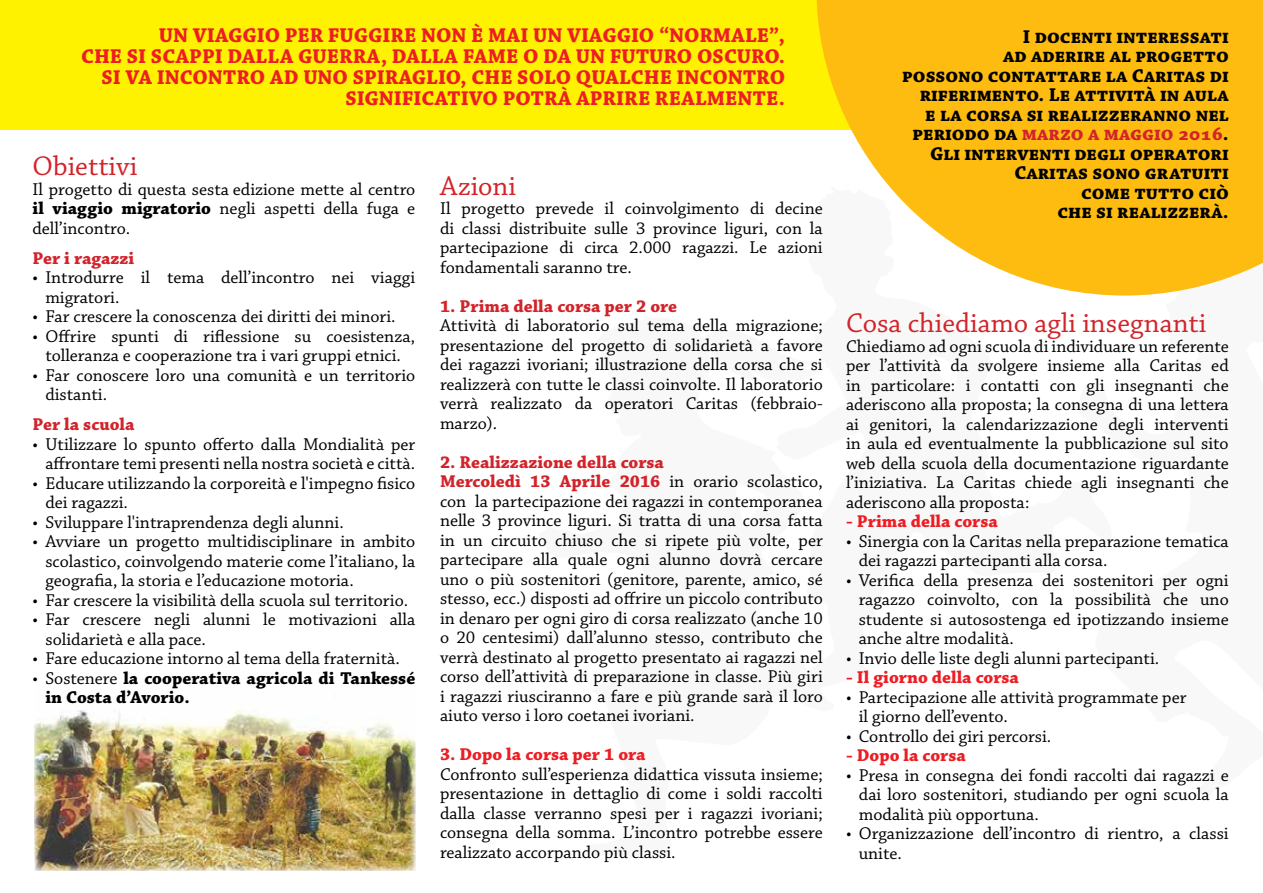
<style>
.page{position:relative;width:1263px;height:893px;background:#fff}
.page>*{position:absolute;margin:0;border:0;box-sizing:border-box;transform-origin:0 0}
.t1{font:28.5px "Chaparral Pro";color:#d2232a}
.t2{font:700 21px/21px "Chaparral Pro";color:#ed1d24;text-align:right}
.t3{font:700 19.5px/19.5px "Chaparral Pro";color:#000;text-align:right}
.t4{font:18px/19.5px "Chaparral Pro";color:#000;text-align:justify}
.t5{font:700 18px "Chaparral Pro";letter-spacing:-.005em;color:#ed1d24}
.t6{font:700 18px/19.5px "Chaparral Pro";letter-spacing:-.01em;color:#000}
.t7{font:700 18px "Chaparral Pro";color:#d2232a}
.s1{color:#d2232a}
.s2{font-weight:700}
.s3{font-weight:400}
.s4{font-weight:700;color:#d2232a}
</style>
<div class="page">
<img style="left:34px;top:709px;width:381px;height:162px">
<div style="left:0;top:0;width:1263px;height:130px;background:#fff200"></div>
<svg style="left:816px;top:0;width:447px;height:296px"></svg>
<p class="t2" style="left:81px;top:25px;width:706px">UN VIAGGIO PER FUGGIRE NON È MAI UN VIAGGIO “NORMALE”,<br>CHE SI SCAPPI DALLA GUERRA, DALLA FAME O DA UN FUTURO OSCURO.<br>SI VA INCONTRO AD UNO SPIRAGLIO, CHE SOLO QUALCHE INCONTRO SIGNIFICATIVO POTRÀ APRIRE REALMENTE.</p>
<p class="t3" style="left:902px;top:27px;width:328px">I docenti interessati<br>ad aderire al progetto<br>possono contattare la Caritas di riferimento. Le attività in aula<br>e la corsa si realizzeranno nel periodo da <span class="s1">marzo a maggio 2016</span>.<br>Gli interventi degli operatori<br>Caritas sono gratuiti<br>come tutto ciò<br>che si realizzerà.</p>
<h1 class="t1" style="left:33px;top:150px;width:106px">Obiettivi</h1>
<p class="t4" style="left:33px;top:180px;width:384px">Il progetto di questa sesta edizione mette al centro <span class="s2">il viaggio migratorio</span> negli aspetti della fuga e dell’incontro.</p>
<p class="t7" style="left:33px;top:247px;width:103px">Per i ragazzi</p>
<p class="t4" style="left:45px;top:268px;width:371px;text-indent:-13px">• Introdurre il tema dell’incontro nei viaggi migratori.</p>
<p class="t4" style="left:33px;top:307px;width:364px">• Far crescere la conoscenza dei diritti dei minori.</p>
<p class="t4" style="left:33px;top:327px;width:384px;text-align:center">• Offrire spunti di riflessione su coesistenza, tolleranza e cooperazione tra i vari gruppi etnici.</p>
<p class="t4" style="left:45px;top:366px;width:371px;text-indent:-13px">• Far conoscere loro una comunità e un territorio distanti.</p>
<p class="t7" style="left:33px;top:414px;width:103px">Per la scuola</p>
<p class="t4" style="left:33px;top:435px;width:384px;text-align:right">• Utilizzare lo spunto offerto dalla Mondialità per affrontare temi presenti nella nostra società e città.</p>
<p class="t4" style="left:45px;top:474px;width:371px;text-indent:-13px">• Educare utilizzando la corporeità e l'impegno fisico dei ragazzi.</p>
<p class="t4" style="left:33px;top:513px;width:313px">• Sviluppare l'intraprendenza degli alunni.</p>
<p class="t4" style="left:45px;top:532px;width:371px;text-indent:-13px">• Avviare un progetto multidisciplinare in ambito scolastico, coinvolgendo materie come l’italiano, la geografia, la storia e l’educazione motoria.</p>
<p class="t4" style="left:33px;top:591px;width:377px">• Far crescere la visibilità della scuola sul territorio.</p>
<p class="t4" style="left:45px;top:610px;width:371px;text-indent:-13px">• Far crescere negli alunni le motivazioni alla solidarietà e alla pace.</p>
<p class="t4" style="left:33px;top:649px;width:369px">• Fare educazione intorno al tema della fraternità.</p>
<p class="t6" style="left:45px;top:669px;width:371px;text-indent:-13px"><span class="s3">• Sostenere</span> la cooperativa agricola di Tankessé in Costa d’Avorio.</p>
<h1 class="t1" style="left:440px;top:170px;width:78px">Azioni</h1>
<p class="t4" style="left:440px;top:200px;width:384px">Il progetto prevede il coinvolgimento di decine di classi distribuite sulle 3 province liguri, con la partecipazione di circa 2.000 ragazzi. Le azioni fondamentali saranno tre.</p>
<p class="t7" style="left:440px;top:296px;width:239px">1. Prima della corsa per 2 ore</p>
<p class="t4" style="left:440px;top:317px;width:384px">Attività di laboratorio sul tema della migrazione; presentazione del progetto di solidarietà a favore dei ragazzi ivoriani; illustrazione della corsa che si realizzerà con tutte le classi coinvolte. Il laboratorio verrà realizzato da operatori Caritas (febbraio&shy;marzo).</p>
<p class="t4" style="left:440px;top:453px;width:384px;text-align:left"><span class="s4">2. Realizzazione della corsa<br>Mercoledì 13 Aprile 2016</span> in orario scolastico, con la partecipazione dei ragazzi in contemporanea nelle 3 province liguri. Si tratta di una corsa fatta in un circuito chiuso che si ripete più volte, per partecipare alla quale ogni alunno dovrà cercare uno o più sostenitori (genitore, parente, amico, sé stesso, ecc.) disposti ad offrire un piccolo contributo in denaro per ogni giro di corsa realizzato (anche 10 o 20 centesimi) dall’alunno stesso, contributo che verrà destinato al progetto presentato ai ragazzi nel corso dell’attività di preparazione in classe. Più giri i ragazzi riusciranno a fare e più grande sarà il loro aiuto verso i loro coetanei ivoriani.</p>
<p class="t5" style="left:440px;top:744px;width:207px">3. Dopo la corsa per 1 ora</p>
<p class="t4" style="left:440px;top:765px;width:384px">Confronto sull’esperienza didattica vissuta insieme; presentazione in dettaglio di come i soldi raccolti dalla classe verranno spesi per i ragazzi ivoriani; consegna della somma. L’incontro potrebbe essere realizzato accorpando più classi.</p>
<h1 class="t1" style="left:846px;top:307px;width:362px">Cosa chiediamo agli insegnanti</h1>
<p class="t4" style="left:846px;top:337px;width:384px">Chiediamo ad ogni scuola di individuare un referente per l’attività da svolgere insieme alla Caritas ed in particolare: i contatti con gli insegnanti che aderiscono alla proposta; la consegna di una lettera ai genitori, la calendarizzazione degli interventi in aula ed eventualmente la pubblicazione sul sito web della scuola della documentazione riguardante l’iniziativa. La Caritas chiede agli insegnanti che aderiscono alla proposta:</p>
<p class="t5" style="left:846px;top:511px;width:153px">- Prima della corsa</p>
<p class="t4" style="left:859px;top:532px;width:371px;text-indent:-13px">• Sinergia con la Caritas nella preparazione tematica dei ragazzi partecipanti alla corsa.</p>
<p class="t4" style="left:859px;top:571px;width:371px;text-indent:-13px">• Verifica della presenza dei sostenitori per ogni ragazzo coinvolto, con la possibilità che uno studente si autosostenga ed ipotizzando insieme anche altre modalità.</p>
<p class="t4" style="left:846px;top:649px;width:315px">• Invio delle liste degli alunni partecipanti.</p>
<p class="t5" style="left:846px;top:667px;width:174px">- Il giorno della corsa</p>
<p class="t4" style="left:859px;top:688px;width:329px;text-indent:-13px">• Partecipazione alle attività programmate per il giorno dell’evento.</p>
<p class="t4" style="left:846px;top:727px;width:207px">• Controllo dei giri percorsi.</p>
<p class="t5" style="left:846px;top:745px;width:121px">- Dopo la corsa</p>
<p class="t4" style="left:859px;top:766px;width:371px;text-indent:-13px">• Presa in consegna dei fondi raccolti dai ragazzi e dai loro sostenitori, studiando per ogni scuola la modalità più opportuna.</p>
<p class="t4" style="left:859px;top:824px;width:371px;text-indent:-13px">• Organizzazione dell’incontro di rientro, a classi unite.</p>
</div>
